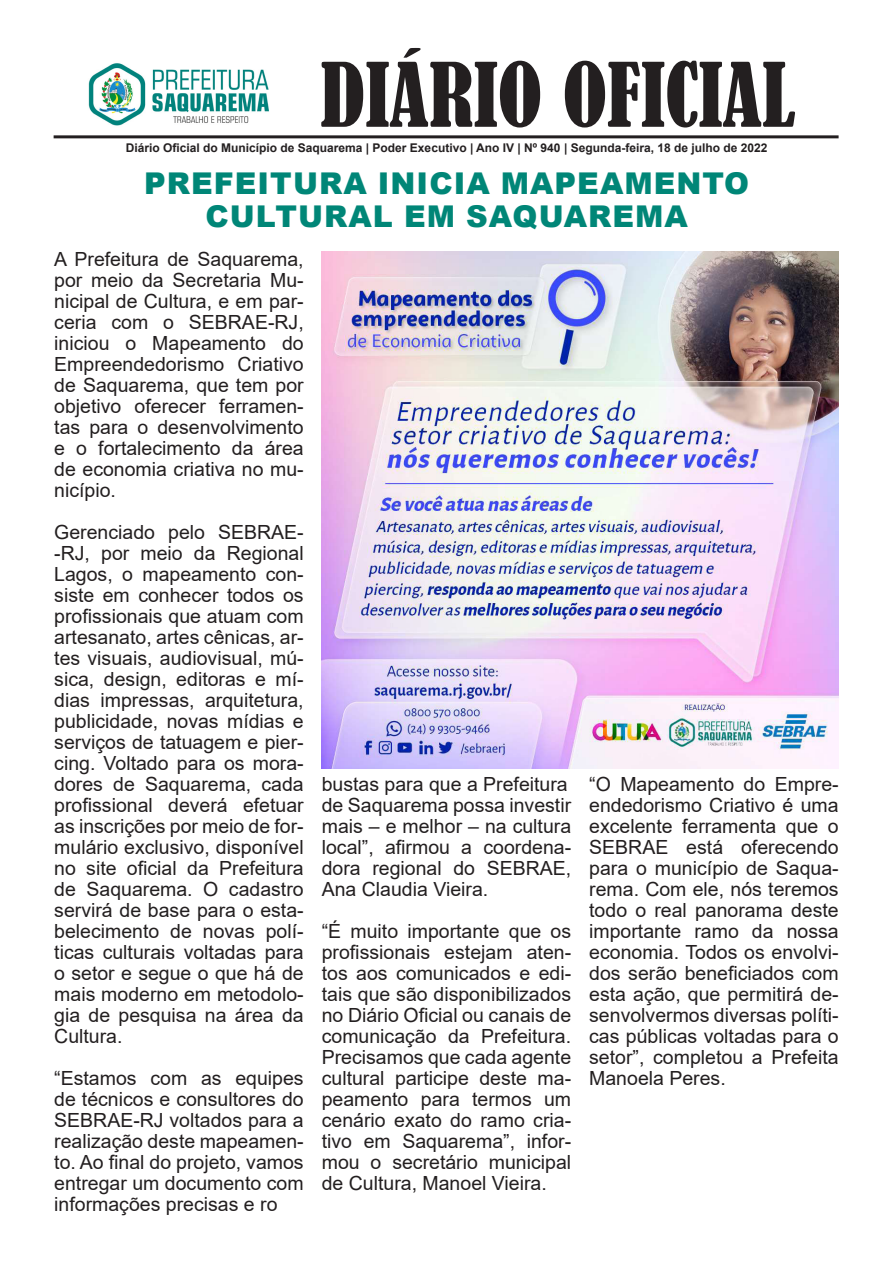
<style>
.page{position:relative;width:893px;height:1263px;background:#fff}
.page>*{position:absolute;margin:0;border:0;box-sizing:border-box;transform-origin:0 0}
.t1{font:condensed 82.5px "Bernard";color:#231f20}
.t2{font:900 30px "Arial";letter-spacing:.035em;color:#008677}
.t3{font:19.5px/21px "Arial";color:#231f20;text-align:justify}
.t4{font:700 12px "Arial";color:#231f20}
</style>
<div class="page">
<hr style="left:54px;top:135px;width:785px;height:3px;background:#231f20">
<img style="left:88px;top:63px;width:181px;height:63px">
<img style="left:322px;top:252px;width:517px;height:517px">
<p class="t1" style="left:321px;top:47px;width:476px">DIÁRIO OFICIAL</p>
<p class="t4" style="left:126px;top:139px;width:643px">Diário Oficial do Município de Saquarema | Poder Executivo | Ano IV | Nº 940 | Segunda-feira, 18 de julho de 2022</p>
<p class="t2" style="left:144px;top:161px;width:607px">PREFEITURA INICIA MAPEAMENTO</p>
<p class="t2" style="left:205px;top:194px;width:484px">CULTURAL EM SAQUAREMA</p>
<p class="t3" style="left:54px;top:249px;width:251px">A Prefeitura de Saquarema, por meio da Secretaria Mu&shy;nicipal de Cultura, e em par&shy;ceria com o SEBRAE-RJ, iniciou o Mapeamento do Empreendedorismo Criativo de Saquarema, que tem por objetivo oferecer ferramen&shy;tas para o desenvolvimento e o fortalecimento da área de economia criativa no mu&shy;nicípio.</p>
<p class="t3" style="left:54px;top:522px;width:251px">Gerenciado pelo SEBRAE--RJ, por meio da Regional Lagos, o mapeamento con&shy;siste em conhecer todos os profissionais que atuam com artesanato, artes cênicas, ar&shy;tes visuais, audiovisual, mú&shy;sica, design, editoras e mí&shy;dias impressas, arquitetura, publicidade, novas mídias e serviços de tatuagem e pier&shy;cing. Voltado para os mora&shy;dores de Saquarema, cada profissional deverá efetuar as inscrições por meio de for&shy;mulário exclusivo, disponível no site oficial da Prefeitura de Saquarema. O cadastro servirá de base para o esta&shy;belecimento de novas polí&shy;ticas culturais voltadas para o setor e segue o que há de mais moderno em metodolo&shy;gia de pesquisa na área da Cultura.</p>
<p class="t3" style="left:54px;top:1068px;width:251px">“Estamos com as equipes de técnicos e consultores do SEBRAE-RJ voltados para a realização deste mapeamen&shy;to. Ao final do projeto, vamos entregar um documento com informações precisas e ro</p>
<p class="t3" style="left:589px;top:774px;width:251px">“O Mapeamento do Empre&shy;endedorismo Criativo é uma excelente ferramenta que o SEBRAE está oferecendo para o município de Saqua&shy;rema. Com ele, nós teremos todo o real panorama deste importante ramo da nossa economia. Todos os envolvi&shy;dos serão beneficiados com esta ação, que permitirá de&shy;senvolvermos diversas políti&shy;cas públicas voltadas para o setor”, completou a Prefeita Manoela Peres.</p>
<p class="t3" style="left:322px;top:774px;width:248px">bustas para que a Prefeitura</p>
<p class="t3" style="left:322px;top:795px;width:251px">de Saquarema possa investir mais – e melhor – na cultura local”, afirmou a coordena&shy;dora regional do SEBRAE, Ana Claudia Vieira.</p>
<p class="t3" style="left:322px;top:921px;width:251px">“É muito importante que os profissionais estejam aten&shy;tos aos comunicados e edi&shy;tais que são disponibilizados no Diário Oficial ou canais de comunicação da Prefeitura.<br>Precisamos que cada agente cultural participe deste ma&shy;peamento para termos um cenário exato do ramo cria&shy;tivo em Saquarema”, infor&shy;mou o secretário municipal de Cultura, Manoel Vieira.</p>
</div>
